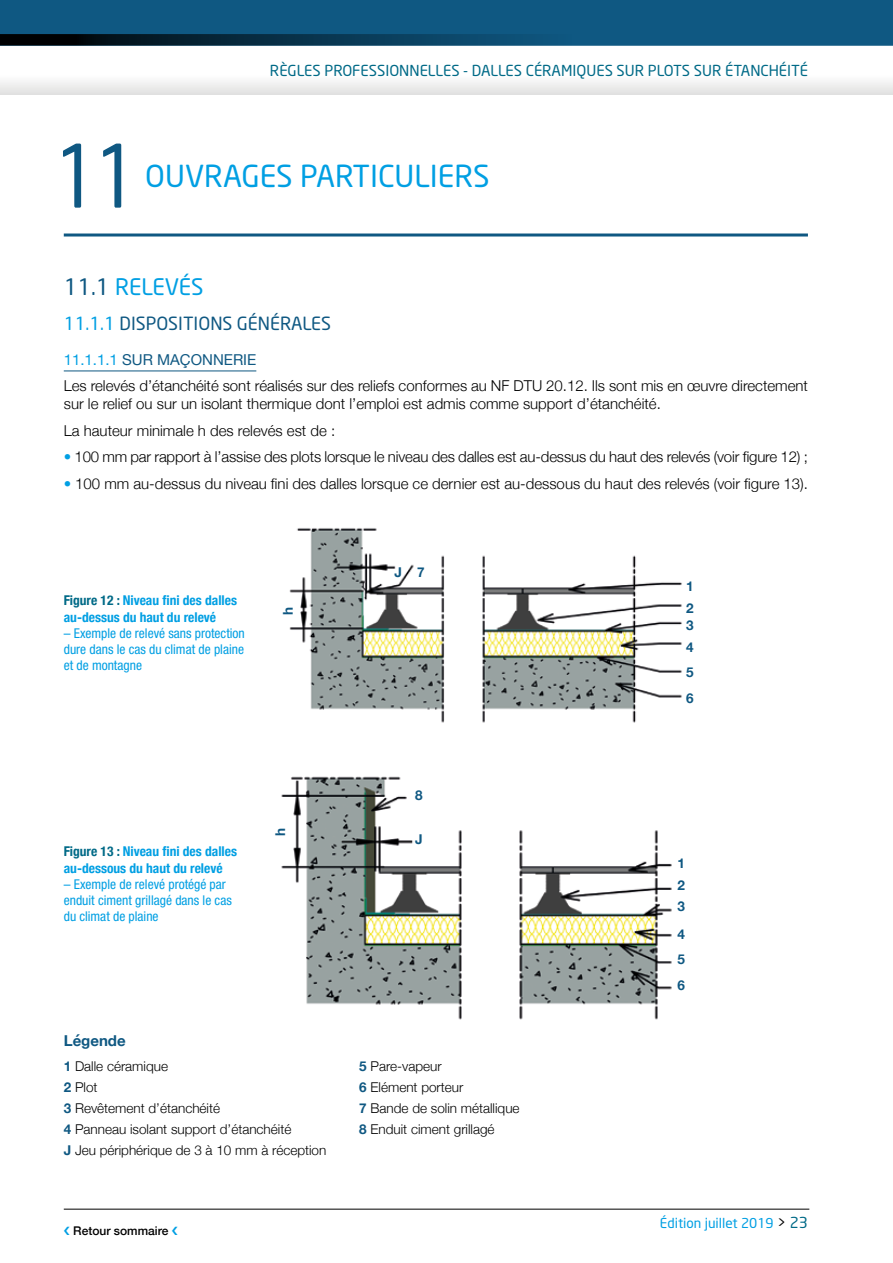
<style>
.page{position:relative;width:893px;height:1263px;background:#fff}
.page>*{position:absolute;margin:0;border:0;box-sizing:border-box;transform-origin:0 0}
.t1{font:86.25px "Neo Sans";color:#0f5882;scale:.87 1}
.t2{font:30px "Neo Sans";color:#009fe3}
.t3{font:22.5px "Neo Sans";color:#009fe3}
.t4{font:18px "Neo Sans";color:#0f5882}
.t5{font:300 15px/26.5px "Helvetica Neue";color:#000}
.t6{font:15px "Neo Sans";color:#006a87}
.t7{font:700 15px "Helvetica Neue";color:#0f5882}
.t8{font:300 13.5px "Helvetica Neue";color:#000}
.t9{font:condensed 13.5px/16.2px "Helvetica Neue";color:#009fe3;text-align:justify}
.t10{font:700 condensed 13.5px/16.2px "Helvetica Neue";color:#009fe3}
.t11{font:13.5px "Neo Sans";color:#009fe3}
.t12{font:700 13.5px/22.2px "Helvetica Neue";color:#0f5882}
.t13{font:500 12px "Helvetica Neue";color:#000}
.s1{color:#0f5882}
.s2{color:#009fe3}
.s3{font-weight:400;color:#009fe3}
.s4{font-weight:400;color:#0f5882}
.s5{color:#006a87}
.s6{font-weight:700;color:#0f5882}
.s7{font-size:15px;color:#000}
.s8{font-size:15px;color:#006a87}
</style>
<div class="page">
<svg style="left:0;top:45px;width:893px;height:50px"></svg>
<svg style="left:0;top:0;width:893px;height:45px;background:#0d5178"></svg>
<hr style="left:64px;top:371px;width:192px;height:1px;background:#0f5882">
<hr style="left:64px;top:233px;width:744px;height:3px;background:#0f5882">
<img style="left:289px;top:528px;width:393px;height:195px">
<img style="left:281px;top:776px;width:391px;height:244px">
<hr style="left:64px;top:1209px;width:745px;height:1px;background:#000">
<p class="t6" style="left:270px;top:61px;width:539px">RÈGLES PROFESSIONNELLES - DALLES CÉRAMIQUES SUR PLOTS SUR ÉTANCHÉITÉ</p>
<h1 class="t1" style="left:53px;top:123px;width:100px">11</h1>
<h2 class="t2" style="left:145px;top:157px;width:346px">OUVRAGES PARTICULIERS</h2>
<h3 class="t3" style="left:64px;top:273px;width:141px"><span class="s1">11.1</span> RELEVÉS</h3>
<p class="t4" style="left:64px;top:312px;width:269px"><span class="s2">11.1.1</span> DISPOSITIONS GÉNÉRALES</p>
<p class="t5" style="left:64px;top:345px;width:746px"><span class="s3">11.1.1.1</span> <span class="s4">SUR MAÇONNERIE<br></span>Les relevés d’étanchéité sont réalisés sur des reliefs conformes au NF DTU 20.12. Ils sont mis en œuvre directement</p>
<p class="t5" style="left:64px;top:390px;width:599px">sur le relief ou sur un isolant thermique dont l’emploi est admis comme support d’étanchéité.<br>La hauteur minimale h des relevés est de :</p>
<p class="t5" style="left:64px;top:443px;width:746px"><span class="s2">•</span> 100 mm par rapport à l’assise des plots lorsque le niveau des dalles est au-dessus du haut des relevés (voir figure 12) ;</p>
<p class="t5" style="left:64px;top:469px;width:746px"><span class="s2">•</span> 100 mm au-dessus du niveau fini des dalles lorsque ce dernier est au-dessous du haut des relevés (voir figure 13).</p>
<p class="t10" style="left:64px;top:592px;width:175px"><span class="s5">Figure 12 :</span> Niveau fini des dalles au-dessus du haut du relevé</p>
<p class="t9" style="left:64px;top:625px;width:183px">– Exemple de relevé sans protection dure dans le cas du climat de plaine et de montagne</p>
<p class="t12" style="left:277px;top:615px;width:10px;rotate:-90deg">h</p>
<p class="t10" style="left:64px;top:842px;width:175px"><span class="s5">Figure 13 :</span> Niveau fini des dalles au-dessous du haut du relevé</p>
<p class="t9" style="left:64px;top:876px;width:170px;text-align:left">– Exemple de relevé protégé par enduit ciment grillagé dans le cas du climat de plaine</p>
<p class="t12" style="left:270px;top:835px;width:10px;rotate:-90deg">h</p>
<p class="t12" style="left:395px;top:561px;width:32px">J 7</p>
<p class="t12" style="left:415px;top:784px;width:9px">8</p>
<p class="t12" style="left:415px;top:829px;width:9px">J</p>
<p class="t7" style="left:64px;top:1028px;width:63px">Légende</p>
<p class="t8" style="left:64px;top:1055px;width:106px"><span class="s6">1</span> Dalle céramique</p>
<p class="t8" style="left:359px;top:1055px;width:84px"><span class="s6">5</span> Pare-vapeur</p>
<p class="t8" style="left:64px;top:1076px;width:35px"><span class="s6">2</span> Plot</p>
<p class="t8" style="left:359px;top:1076px;width:106px"><span class="s6">6</span> Elément porteur</p>
<p class="t8" style="left:64px;top:1097px;width:158px"><span class="s6">3</span> Revêtement d’étanchéité</p>
<p class="t8" style="left:359px;top:1097px;width:162px"><span class="s6">7</span> Bande de solin métallique</p>
<p class="t8" style="left:64px;top:1118px;width:229px"><span class="s6">4</span> Panneau isolant support d’étanchéité</p>
<p class="t8" style="left:359px;top:1118px;width:137px"><span class="s6">8</span> Enduit ciment grillagé</p>
<p class="t8" style="left:64px;top:1139px;width:264px"><span class="s6">J</span> Jeu périphérique de 3 à 10 mm à réception</p>
<p class="t12" style="left:686px;top:576px;width:9px">1<br>2</p>
<p class="t12" style="left:686px;top:614px;width:9px">3<br>4</p>
<p class="t12" style="left:686px;top:660px;width:9px;line-height:25.2px">5<br>6</p>
<p class="t12" style="left:678px;top:852px;width:9px">1<br>2</p>
<p class="t12" style="left:678px;top:892px;width:9px;line-height:28.2px">3<br>4</p>
<p class="t12" style="left:678px;top:947px;width:9px;line-height:25.2px">5<br>6</p>
<p class="t13" style="left:73px;top:1221px;width:97px">Retour sommaire</p>
<p class="t11" style="left:660px;top:1215px;width:149px">Édition juillet 2019 <span class="s7">&gt;</span> <span class="s8">23</span></p>
</div>
